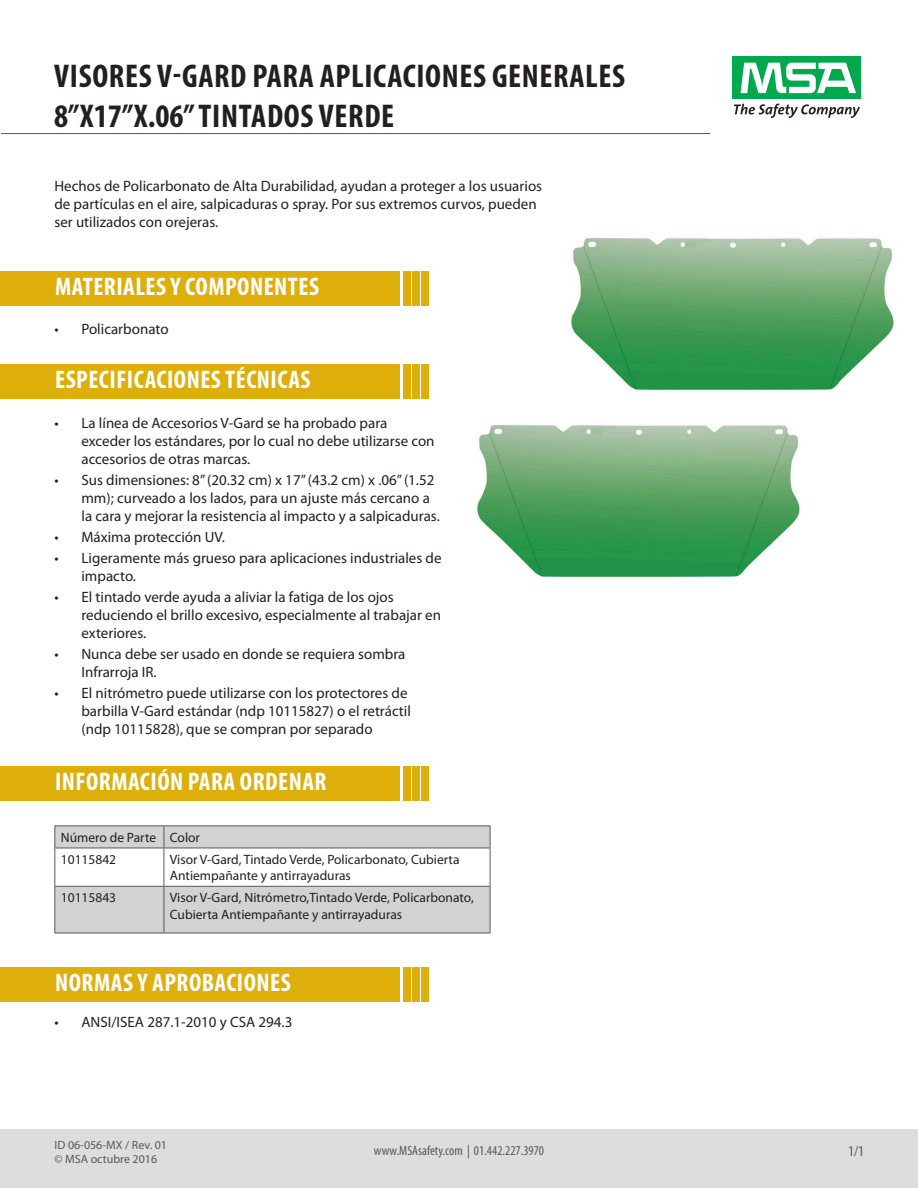
<style>
.page{position:relative;width:918px;height:1188px;background:#fff}
.page>*{position:absolute;margin:0;border:0;box-sizing:border-box;transform-origin:0 0}
.t1{font:700 condensed 33px "Myriad Pro";letter-spacing:.02em;color:#231f20}
.t2{font:700 condensed 25.5px "Myriad Pro";letter-spacing:.02em;color:#fff}
.t3{font:15px/18px "Myriad Pro";color:#231f20}
.t4{font:condensed 15px "Myriad Pro";color:#57585a}
.t5{font:13.5px/16.2px "Myriad Pro";color:#231f20}
.t6{font:condensed 13.5px "Myriad Pro";color:#57585a}
.t7{font:12px "Myriad Pro";color:#57585a}
</style>
<div class="page">
<div style="left:0;top:1130px;width:918px;height:58px;background:#dcdddf"></div>
<svg style="left:734px;top:104px;width:126px;height:14px"></svg>
<div style="left:733px;top:56px;width:128px;height:43px;background:#00a94e"></div>
<svg style="left:741px;top:63px;width:115px;height:30px"></svg>
<div style="left:0;top:271px;width:400px;height:35px;background:#deae0a"></div>
<div style="left:412px;top:271px;width:7px;height:35px;background:#deae0a"></div>
<div style="left:403px;top:271px;width:7px;height:35px;background:#deae0a"></div>
<div style="left:422px;top:271px;width:7px;height:35px;background:#deae0a"></div>
<div style="left:0;top:364px;width:400px;height:35px;background:#deae0a"></div>
<div style="left:412px;top:364px;width:7px;height:35px;background:#deae0a"></div>
<div style="left:403px;top:364px;width:7px;height:35px;background:#deae0a"></div>
<div style="left:422px;top:364px;width:7px;height:35px;background:#deae0a"></div>
<hr style="left:1px;top:133px;width:709px;height:1px;background:#57585a">
<div style="left:0;top:967px;width:400px;height:35px;background:#deae0a"></div>
<div style="left:412px;top:967px;width:7px;height:35px;background:#deae0a"></div>
<div style="left:403px;top:967px;width:7px;height:35px;background:#deae0a"></div>
<div style="left:422px;top:967px;width:7px;height:35px;background:#deae0a"></div>
<div style="left:0;top:767px;width:400px;height:34px;background:#deae0a"></div>
<div style="left:412px;top:767px;width:7px;height:34px;background:#deae0a"></div>
<div style="left:403px;top:767px;width:7px;height:34px;background:#deae0a"></div>
<div style="left:422px;top:767px;width:7px;height:34px;background:#deae0a"></div>
<svg style="left:55px;top:826px;width:435px;height:107px;fill:#d1d2d4"></svg>
<hr style="left:54px;top:825px;width:110px;height:1px;background:#57585a">
<svg style="left:54px;top:826px;width:1px;height:22px"></svg>
<hr style="left:164px;top:825px;width:326px;height:1px;background:#57585a">
<svg style="left:164px;top:826px;width:1px;height:22px"></svg>
<svg style="left:490px;top:826px;width:1px;height:22px"></svg>
<hr style="left:54px;top:848px;width:110px;height:1px;background:#57585a">
<hr style="left:54px;top:848px;width:1px;height:38px;background:#57585a">
<hr style="left:164px;top:848px;width:326px;height:1px;background:#57585a">
<hr style="left:164px;top:848px;width:1px;height:38px;background:#57585a">
<hr style="left:490px;top:848px;width:1px;height:38px;background:#57585a">
<hr style="left:54px;top:886px;width:110px;height:1px;background:#57585a">
<hr style="left:54px;top:887px;width:1px;height:46px;background:#57585a">
<hr style="left:164px;top:886px;width:326px;height:1px;background:#57585a">
<hr style="left:164px;top:887px;width:1px;height:46px;background:#57585a">
<hr style="left:490px;top:887px;width:1px;height:46px;background:#57585a">
<hr style="left:54px;top:933px;width:110px;height:1px;background:#57585a">
<hr style="left:164px;top:933px;width:326px;height:1px;background:#57585a">
<img style="left:571px;top:237px;width:323px;height:153px">
<img style="left:477px;top:424px;width:323px;height:153px">
<p class="t1" style="left:54px;top:55px;width:572px">VISORES V-GARD PARA APLICACIONES GENERALES</p>
<p class="t1" style="left:54px;top:95px;width:342px">8”X17”X.06” TINTADOS VERDE</p>
<p class="t3" style="left:54px;top:176px;width:489px">Hechos de Policarbonato de Alta Durabilidad, ayudan a proteger a los usuarios de partículas en el aire, salpicaduras o spray. Por sus extremos curvos, pueden ser utilizados con orejeras.</p>
<p class="t2" style="left:55px;top:270px;width:265px">MATERIALES Y COMPONENTES</p>
<p class="t3" style="left:54px;top:320px;width:116px">• Policarbonato</p>
<p class="t2" style="left:55px;top:364px;width:257px">ESPECIFICACIONES TÉCNICAS</p>
<p class="t3" style="left:81px;top:414px;width:355px;text-indent:-27px">• La línea de Accesorios V-Gard se ha probado para exceder los estándares, por lo cual no debe utilizarse con accesorios de otras marcas.</p>
<p class="t3" style="left:81px;top:471px;width:360px;text-indent:-27px">• Sus dimensiones: 8” (20.32 cm) x 17” (43.2 cm) x .06” (1.52 mm); curveado a los lados, para un ajuste más cercano a la cara y mejorar la resistencia al impacto y a salpicaduras.</p>
<p class="t3" style="left:54px;top:528px;width:172px">• Máxima protección UV.</p>
<p class="t3" style="left:81px;top:549px;width:362px;text-indent:-27px">• Ligeramente más grueso para aplicaciones industriales de impacto.</p>
<p class="t3" style="left:81px;top:588px;width:361px;text-indent:-27px">• El tintado verde ayuda a aliviar la fatiga de los ojos reduciendo el brillo excesivo, especialmente al trabajar en exteriores.</p>
<p class="t3" style="left:81px;top:645px;width:325px;text-indent:-27px">• Nunca debe ser usado en donde se requiera sombra<br>Infrarroja IR.</p>
<p class="t3" style="left:81px;top:684px;width:331px;text-indent:-27px">• El nitrómetro puede utilizarse con los protectores de barbilla V-Gard estándar (ndp 10115827) o el retráctil (ndp 10115828), que se compran por separado</p>
<p class="t2" style="left:55px;top:766px;width:273px">INFORMACIÓN PARA ORDENAR</p>
<p class="t5" style="left:61px;top:829px;width:97px">Número de Parte</p>
<p class="t5" style="left:170px;top:829px;width:32px">Color</p>
<p class="t5" style="left:61px;top:851px;width:57px">10115842</p>
<p class="t5" style="left:170px;top:851px;width:291px">Visor V-Gard, Tintado Verde, Policarbonato, Cubierta<br>Antiempañante y antirrayaduras</p>
<p class="t5" style="left:61px;top:890px;width:57px">10115843</p>
<p class="t5" style="left:170px;top:890px;width:305px">Visor V-Gard, Nitrómetro,Tintado Verde, Policarbonato,<br>Cubierta Antiempañante y antirrayaduras</p>
<p class="t2" style="left:55px;top:967px;width:237px">NORMAS Y APROBACIONES</p>
<p class="t3" style="left:54px;top:1013px;width:239px">• ANSI/ISEA 287.1-2010 y CSA 294.3</p>
<p class="t7" style="left:55px;top:1138px;width:114px">ID 06-056-MX / Rev. 01</p>
<p class="t7" style="left:55px;top:1151px;width:104px">© MSA octubre 2016</p>
<p class="t6" style="left:374px;top:1142px;width:172px">www.MSAsafety.com | 01.442.227.3970</p>
<p class="t4" style="left:848px;top:1142px;width:17px">1/1</p>
</div>
